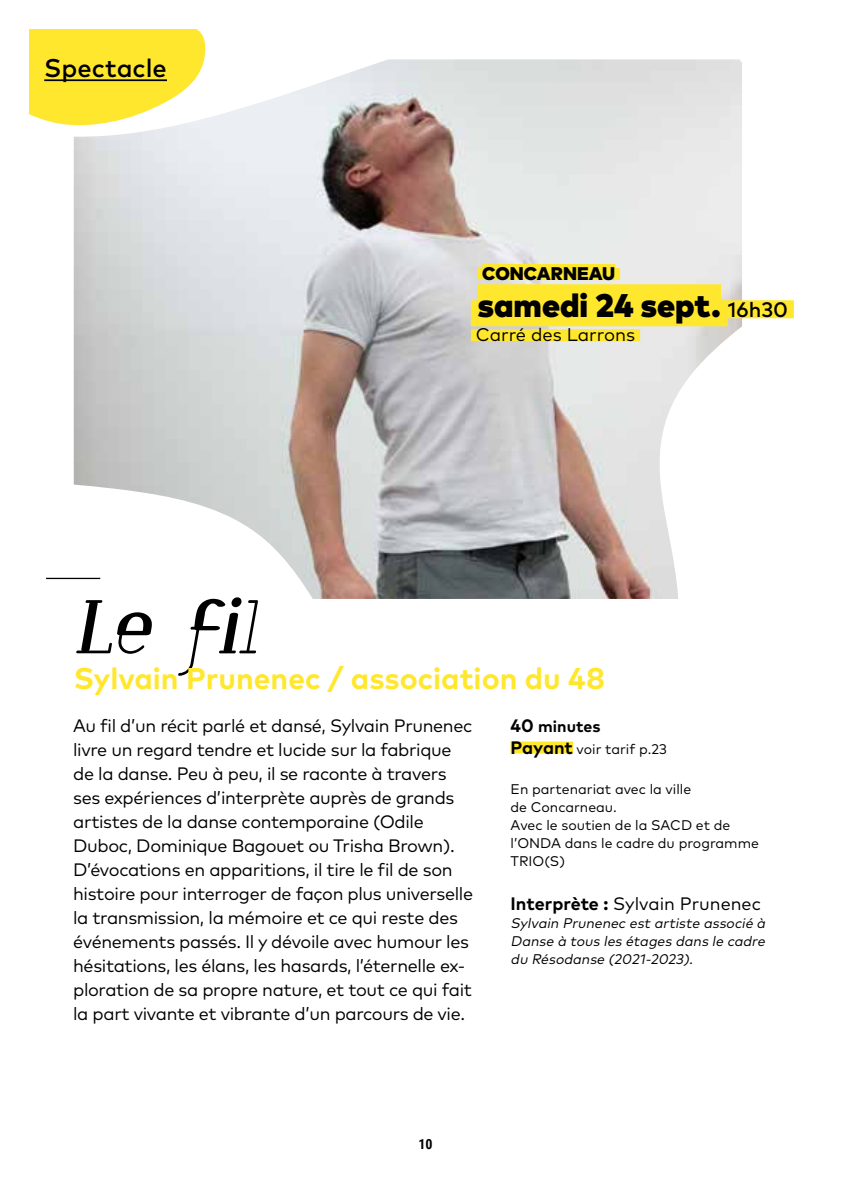
<style>
.page{position:relative;width:851px;height:1191px;background:#fff}
.page>*{position:absolute;margin:0;border:0;box-sizing:border-box;transform-origin:0 0}
.t1{font:italic 70px "Buto";color:#000}
.t2{font:900 32.8px "Mark Pro";color:#000}
.t3{font:700 30px "Mark Pro";color:#ffe72e}
.t4{font:500 25.6px "Mark Pro";color:#000}
.t5{font:18.4px "Mark Pro";color:#000}
.t6{font:900 18.4px "Mark Pro";color:#000}
.t7{font:18px/24px "Mark Pro";letter-spacing:-.02em;color:#000}
.t8{font:18px "Mark Pro";color:#000}
.t9{font:700 16px "Mark Pro";color:#000}
.t10{font:14px/18px "Mark Pro";color:#000}
.t11{font:italic 14px/18px "Mark Pro";color:#000;text-align:justify}
.t12{font:700 14px "Roboto Condensed";color:#000}
.s1{font-weight:500;font-size:21px}
.s2{font-size:18px}
.s3{font-weight:700;font-size:18px}
.s4{font-weight:700}
</style>
<div class="page">
<img style="left:74px;top:59px;width:668px;height:540px">
<div style="left:510px;top:741px;width:63px;height:12px;background:#ffe72e"></div>
<div style="left:477px;top:268px;width:5px;height:12px;background:#ffe72e"></div>
<div style="left:482px;top:264px;width:133px;height:16px;background:#ffe72e"></div>
<div style="left:615px;top:268px;width:5px;height:12px;background:#ffe72e"></div>
<div style="left:471px;top:300px;width:6px;height:26px;background:#ffe72e"></div>
<div style="left:477px;top:284px;width:244px;height:42px;background:#ffe72e"></div>
<div style="left:721px;top:300px;width:6px;height:26px;background:#ffe72e"></div>
<div style="left:727px;top:300px;width:66px;height:18px;background:#ffe72e"></div>
<div style="left:471px;top:329px;width:169px;height:12px;background:#ffe72e"></div>
<hr style="left:46px;top:578px;width:54px;height:1px;background:#000">
<svg style="left:29px;top:29px;width:177px;height:101px"></svg>
<hr style="left:44px;top:79px;width:123px;height:2px;background:#000">
<h3 class="t4" style="left:44px;top:49px;width:124px">Spectacle</h3>
<p class="t6" style="left:482px;top:259px;width:134px">CONCARNEAU</p>
<h2 class="t2" style="left:477px;top:280px;width:312px">samedi 24 sept. <span class="s1">16h30</span></h2>
<p class="t5" style="left:475px;top:321px;width:161px">Carré des Larrons</p>
<h1 class="t1" style="left:74px;top:594px;width:199px">Le fil</h1>
<h3 class="t3" style="left:74px;top:656px;width:533px">Sylvain Prunenec / association du 48</h3>
<p class="t7" style="left:73px;top:711px;width:401px">Au fil d’un récit parlé et dansé, Sylvain Prunenec livre un regard tendre et lucide sur la fabrique de la danse. Peu à peu, il se raconte à travers ses expériences d’interprète auprès de grands artistes de la danse contemporaine (Odile Duboc, Dominique Bagouet ou Trisha Brown).<br>D’évocations en apparitions, il tire le fil de son histoire pour interroger de façon plus universelle la transmission, la mémoire et ce qui reste des événements passés. Il y dévoile avec humour les hésitations, les élans, les hasards, l’éternelle ex&shy;ploration de sa propre nature, et tout ce qui fait la part vivante et vibrante d’un parcours de vie.</p>
<p class="t9" style="left:510px;top:713px;width:91px"><span class="s2">40</span> minutes</p>
<p class="t10" style="left:510px;top:738px;width:158px"><span class="s3">Payant</span> voir tarif p.23</p>
<p class="t10" style="left:510px;top:778px;width:250px">En partenariat avec la ville<br>de Concarneau.<br>Avec le soutien de la SACD et de l’ONDA dans le cadre du programme<br>TRIO(S)</p>
<p class="t8" style="left:510px;top:889px;width:252px"><span class="s4">Interprète :</span> Sylvain Prunenec</p>
<p class="t11" style="left:510px;top:912px;width:259px">Sylvain Prunenec est artiste associé à Danse à tous les étages dans le cadre du Résodanse (2021-2023).</p>
<p class="t12" style="left:418px;top:1134px;width:16px">10</p>
</div>
